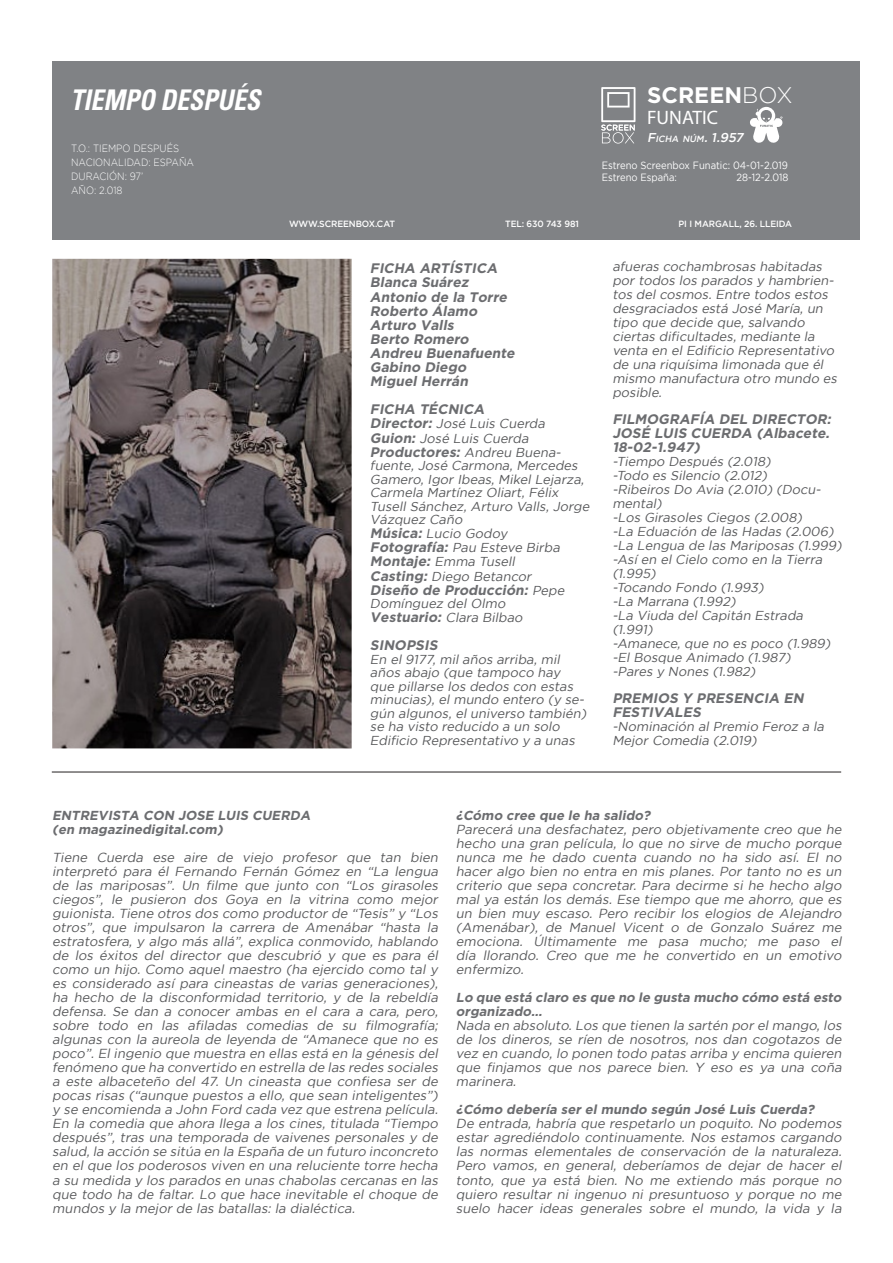
<style>
.page{position:relative;width:893px;height:1263px;background:#fff}
.page>*{position:absolute;margin:0;border:0;box-sizing:border-box;transform-origin:0 0}
.t1{font:italic 700 condensed 28.5px "Univers LT Std";color:#fff;scale:.9 1}
.t2{font:700 22.5px "Gotham";color:#fff}
.t3{font:19.5px "Myriad Pro";color:#fff}
.t4{font:italic 700 13.8px/14px "Gotham";color:#6c6d70}
.Normal__Web_26{font:italic 13.05px/14.1px "Gotham";color:#57585a;text-align:justify}
.Normal__Web_26-2{font:italic 700 13.05px/14.1px "Gotham";color:#6c6d70}
.t5{font:italic 12.9px/14px "Gotham";color:#57585a}
.t6{font:italic 500 12.75px "Gotham";color:#fff}
.t7{font:10.5px "Gotham";color:#fff;scale:.9 1}
.t8{font:300 10.5px "Gotham";color:#fff;scale:.9 1}
.t9{font:500 9px "Gotham";letter-spacing:-.01em;color:#fff}
.s1{font-weight:300}
.s2{font-size:8.85px}
.s3{font-weight:700;font-size:13.8px;color:#6c6d70}
.s4{font-weight:400;font-size:12.9px;color:#57585a}
</style>
<div class="page">
<div style="left:52px;top:61px;width:807px;height:178px;background:#808285"></div>
<img style="left:52px;top:259px;width:300px;height:489px">
<svg style="left:601px;top:87px;width:34px;height:57px"></svg>
<svg style="left:750px;top:107px;width:32px;height:36px"></svg>
<hr style="left:52px;top:772px;width:789px;height:1px;background:#231f20">
<p class="t1" style="left:71px;top:83px;width:212px">TIEMPO DESPUÉS</p>
<p class="t8" style="left:71px;top:143px;width:121px">T.O.: TIEMPO DESPUÉS</p>
<p class="t8" style="left:71px;top:157px;width:138px">NACIONALIDAD: ESPAÑA</p>
<p class="t8" style="left:71px;top:171px;width:82px">DURACIÓN: 97’</p>
<p class="t8" style="left:71px;top:185px;width:59px">AÑO: 2.018</p>
<p class="t2" style="left:647px;top:82px;width:147px">SCREEN<span class="s1">BOX</span></p>
<p class="t3" style="left:647px;top:106px;width:73px">FUNATIC</p>
<p class="t6" style="left:647px;top:131px;width:100px">F<span class="s2">ICHA NÚM</span>. 1.957</p>
<p class="t7" style="left:602px;top:160px;width:208px">Estreno Screenbox Funatic: 04-01-2.019</p>
<p class="t7" style="left:602px;top:172px;width:85px">Estreno España:</p>
<p class="t7" style="left:736px;top:172px;width:59px">28-12-2.018</p>
<p class="t9" style="left:289px;top:218px;width:107px">WWW.SCREENBOX.CAT</p>
<p class="t9" style="left:505px;top:218px;width:75px">TEL: 630 743 981</p>
<p class="t9" style="left:678px;top:218px;width:115px">PI I MARGALL, 26. LLEIDA</p>
<p class="t5" style="left:612px;top:259px;width:229px">afueras cochambrosas habitadas por todos los parados y hambrien&shy;tos del cosmos. Entre todos estos desgraciados está José María, un tipo que decide que, salvando ciertas dificultades, mediante la venta en el Edificio Representativo de una riquísima limonada que él mismo manufactura otro mundo es posible.</p>
<p class="t4" style="left:612px;top:412px;width:223px">FILMOGRAFÍA DEL DIRECTOR:</p>
<p class="t4" style="left:612px;top:426px;width:221px">JOSÉ LUIS CUERDA (Albacete.<br>18-02-1.947)</p>
<p class="t5" style="left:612px;top:454px;width:162px">-Tiempo Después (2.018)</p>
<p class="t5" style="left:612px;top:468px;width:159px">-Todo es Silencio (2.012)</p>
<p class="t5" style="left:612px;top:482px;width:212px">-Ribeiros Do Avia (2.010) (Docu&shy;mental)</p>
<p class="t5" style="left:612px;top:510px;width:194px">-Los Girasoles Ciegos (2.008)</p>
<p class="t5" style="left:612px;top:524px;width:225px">-La Eduación de las Hadas (2.006)</p>
<p class="t5" style="left:612px;top:538px;width:233px">-La Lengua de las Mariposas (1.999)</p>
<p class="t5" style="left:612px;top:552px;width:214px">-Así en el Cielo como en la Tierra (1.995)</p>
<p class="t5" style="left:612px;top:580px;width:155px">-Tocando Fondo (1.993)</p>
<p class="t5" style="left:612px;top:594px;width:127px">-La Marrana (1.992)</p>
<p class="t5" style="left:612px;top:608px;width:195px">-La Viuda del Capitán Estrada (1.991)</p>
<p class="t5" style="left:612px;top:636px;width:222px">-Amanece, que no es poco (1.989)</p>
<p class="t5" style="left:612px;top:650px;width:182px">-El Bosque Animado (1.987)</p>
<p class="t5" style="left:612px;top:664px;width:147px">-Pares y Nones (1.982)</p>
<p class="t4" style="left:612px;top:691px;width:195px">PREMIOS Y PRESENCIA EN<br>FESTIVALES</p>
<p class="t5" style="left:612px;top:720px;width:216px">-Nominación al Premio Feroz a la<br>Mejor Comedia (2.019)</p>
<p class="t4" style="left:370px;top:261px;width:132px">FICHA ARTÍSTICA</p>
<p class="t4" style="left:370px;top:275px;width:103px">Blanca Suárez</p>
<p class="t4" style="left:370px;top:289px;width:141px">Antonio de la Torre</p>
<p class="t4" style="left:370px;top:303px;width:111px">Roberto Álamo</p>
<p class="t4" style="left:370px;top:317px;width:88px">Arturo Valls</p>
<p class="t4" style="left:370px;top:332px;width:103px">Berto Romero</p>
<p class="t4" style="left:370px;top:346px;width:149px">Andreu Buenafuente</p>
<p class="t4" style="left:370px;top:360px;width:100px">Gabino Diego</p>
<p class="t4" style="left:370px;top:374px;width:102px">Miguel Herrán</p>
<p class="t4" style="left:370px;top:402px;width:119px">FICHA TÉCNICA</p>
<p class="t5" style="left:370px;top:417px;width:179px"><span class="s3">Director:</span> José Luis Cuerda</p>
<p class="t5" style="left:370px;top:431px;width:163px"><span class="s3">Guion:</span> José Luis Cuerda</p>
<p class="t4" style="left:370px;top:444px;width:195px">Productores: <span class="s4">Andreu Buena-</span></p>
<p class="t5" style="left:370px;top:459px;width:223px;line-height:13.5px">fuente, José Carmona, Mercedes<br>Gamero, Igor Ibeas, Mikel Lejarza,<br>Carmela Martínez Oliart, Félix<br>Tusell Sánchez, Arturo Valls, Jorge<br>Vázquez Caño</p>
<p class="t5" style="left:370px;top:526px;width:141px"><span class="s3">Música:</span> Lucio Godoy</p>
<p class="t5" style="left:370px;top:541px;width:194px"><span class="s3">Fotografía:</span> Pau Esteve Birba</p>
<p class="t5" style="left:370px;top:555px;width:149px"><span class="s3">Montaje:</span> Emma Tusell</p>
<p class="t5" style="left:370px;top:569px;width:165px"><span class="s3">Casting:</span> Diego Betancor</p>
<p class="t4" style="left:370px;top:582px;width:198px">Diseño de Producción: <span class="s4">Pepe</span></p>
<p class="t5" style="left:370px;top:596px;width:139px">Domínguez del Olmo</p>
<p class="t5" style="left:370px;top:610px;width:157px"><span class="s3">Vestuario:</span> Clara Bilbao</p>
<p class="t4" style="left:370px;top:638px;width:72px">SINOPSIS</p>
<p class="t5" style="left:370px;top:652px;width:220px;line-height:13.5px">En el 9177, mil años arriba, mil años abajo (que tampoco hay que pillarse los dedos con estas minucias), el mundo entero (y se&shy;gún algunos, el universo también) se ha visto reducido a un solo<br>Edificio Representativo y a unas</p>
<p class="Normal__Web_26-2" style="left:52px;top:808px;width:262px">ENTREVISTA CON JOSE LUIS CUERDA</p>
<p class="Normal__Web_26-2" style="left:52px;top:822px;width:175px">(en magazinedigital.com)</p>
<p class="Normal__Web_26" style="left:52px;top:850px;width:390px">Tiene Cuerda ese aire de viejo profesor que tan bien interpretó para él Fernando Fernán Gómez en “La lengua de las mariposas”. Un filme que junto con “Los girasoles ciegos”, le pusieron dos Goya en la vitrina como mejor guionista. Tiene otros dos como productor de “Tesis” y “Los otros”, que impulsaron la carrera de Amenábar “hasta la estratosfera, y algo más allá”, explica conmovido, hablando de los éxitos del director que descubrió y que es para él como un hijo. Como aquel maestro (ha ejercido como tal y es considerado así para cineastas de varias generaciones), ha hecho de la disconformidad territorio, y de la rebeldía defensa. Se dan a conocer ambas en el cara a cara, pero, sobre todo en las afiladas comedias de su filmografía; algunas con la aureola de leyenda de “Amanece que no es poco”. El ingenio que muestra en ellas está en la génesis del fenómeno que ha convertido en estrella de las redes sociales a este albaceteño del 47. Un cineasta que confiesa ser de pocas risas (“aunque puestos a ello, que sean inteligentes”) y se encomienda a John Ford cada vez que estrena película.<br>En la comedia que ahora llega a los cines, titulada “Tiempo después”, tras una temporada de vaivenes personales y de salud,la acción se sitúa en la España de un futuro inconcreto en el que los poderosos viven en una reluciente torre hecha a su medida y los parados en unas chabolas cercanas en las que todo ha de faltar. Lo que hace inevitable el choque de mundos y la mejor de las batallas: la dialéctica.</p>
<p class="Normal__Web_26-2" style="left:456px;top:808px;width:198px">¿Cómo cree que le ha salido?</p>
<p class="Normal__Web_26" style="left:456px;top:822px;width:390px">Parecerá una desfachatez, pero objetivamente creo que he hecho una gran película, lo que no sirve de mucho porque nunca me he dado cuenta cuando no ha sido así. El no hacer algo bien no entra en mis planes. Por tanto no es un criterio que sepa concretar. Para decirme si he hecho algo mal ya están los demás. Ese tiempo que me ahorro, que es un bien muy escaso. Pero recibir los elogios de Alejandro (Amenábar), de Manuel Vicent o de Gonzalo Suárez me emociona. Últimamente me pasa mucho; me paso el día llorando. Creo que me he convertido en un emotivo enfermizo.</p>
<p class="Normal__Web_26-2" style="left:456px;top:990px;width:390px">Lo que está claro es que no le gusta mucho cómo está esto organizado…</p>
<p class="Normal__Web_26" style="left:456px;top:1018px;width:390px">Nada en absoluto. Los que tienen la sartén por el mango, los de los dineros, se ríen de nosotros, nos dan cogotazos de vez en cuando, lo ponen todo patas arriba y encima quieren que finjamos que nos parece bien. Y eso es ya una coña marinera.</p>
<p class="Normal__Web_26-2" style="left:456px;top:1102px;width:362px">¿Cómo debería ser el mundo según José Luis Cuerda?</p>
<p class="Normal__Web_26" style="left:456px;top:1116px;width:390px">De entrada, habría que respetarlo un poquito. No podemos estar agrediéndolo continuamente. Nos estamos cargando las normas elementales de conservación de la naturaleza.<br>Pero vamos, en general, deberíamos de dejar de hacer el tonto, que ya está bien. No me extiendo más porque no quiero resultar ni ingenuo ni presuntuoso y porque no me suelo hacer ideas generales sobre el mundo, la vida y la</p>
</div>
